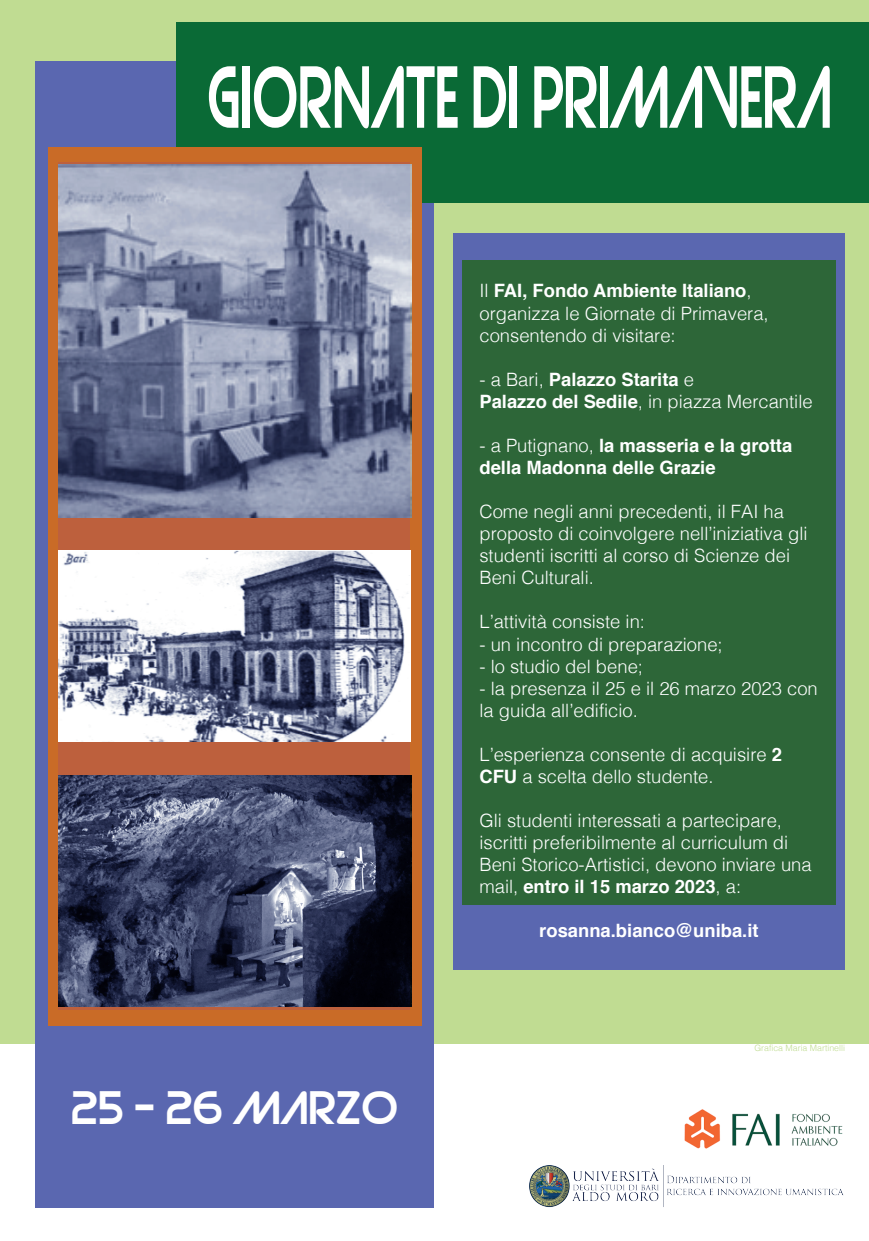
<style>
.page{position:relative;width:869px;height:1241px;background:#fff}
.page>*{position:absolute;margin:0;border:0;box-sizing:border-box;transform-origin:0 0}
.t1{font:78.75px "Strasua";color:#fff;scale:.67 1}
.t2{font:42px "Strasua";color:#fff}
.t3{font:300 18.38px/22.1px "Helvetica";color:#fff}
.t4{font:700 18.38px/22.1px "Helvetica";color:#fff}
.t5{font:300 8.75px "Helvetica";color:#c0dc92}
.s1{font-weight:700}
.s2{font-weight:300}
</style>
<div class="page">
<div style="left:0;top:0;width:868px;height:1043px;background:#c0dc92"></div>
<div style="left:35px;top:61px;width:398px;height:1145px;background:#5a67b0"></div>
<div style="left:176px;top:23px;width:692px;height:180px;background:#0a6a36"></div>
<div style="left:453px;top:233px;width:391px;height:736px;background:#5a67b0"></div>
<div style="left:462px;top:260px;width:373px;height:644px;background:#2d6638"></div>
<div style="left:48px;top:147px;width:373px;height:878px;background:#c96b27"></div>
<img style="left:529px;top:1165px;width:314px;height:41px">
<img style="left:684px;top:1109px;width:159px;height:40px">
<svg style="left:58px;top:162px;width:352px;height:847px;background:#79788c"></svg>
<h1 class="t1" style="left:207px;top:52px;width:933px">GIORNATE DI PRIMAVERA</h1>
<p class="t3" style="left:479px;top:278px;width:290px">Il <span class="s1">FAI, Fondo Ambiente Italiano</span>, organizza le Giornate di Primavera, consentendo di visitare:</p>
<p class="t4" style="left:479px;top:368px;width:334px"><span class="s2">- a Bari,</span> Palazzo Starita <span class="s2">e<br></span>Palazzo del Sedile<span class="s2">, in piazza Mercantile</span></p>
<p class="t4" style="left:479px;top:434px;width:314px"><span class="s2">- a Putignano,</span> la masseria e la grotta della Madonna delle Grazie</p>
<p class="t3" style="left:479px;top:499px;width:329px">Come negli anni precedenti, il FAI ha proposto di coinvolgere nell’iniziativa gli studenti iscritti al corso di Scienze dei Beni Culturali.</p>
<p class="t3" style="left:479px;top:609px;width:167px">L’attività consiste in:</p>
<p class="t3" style="left:479px;top:631px;width:245px">- un incontro di preparazione;</p>
<p class="t3" style="left:479px;top:653px;width:165px">- lo studio del bene;</p>
<p class="t3" style="left:479px;top:675px;width:340px">- la presenza il 25 e il 26 marzo 2023 con la guida all’edificio.</p>
<p class="t3" style="left:479px;top:741px;width:304px">L’esperienza consente di acquisire <span class="s1">2<br>CFU</span> a scelta dello studente.</p>
<p class="t3" style="left:479px;top:808px;width:333px">Gli studenti interessati a partecipare, iscritti preferibilmente al curriculum di Beni Storico-Artistici, devono inviare una mail, <span class="s1">entro il 15 marzo 2023</span>, a:</p>
<p class="t4" style="left:539px;top:919px;width:221px">rosanna.bianco@uniba.it</p>
<h2 class="t2" style="left:71px;top:1083px;width:329px">25 - 26 MARZO</h2>
<p class="t5" style="left:754px;top:1040px;width:92px">Grafica Maria Martinelli</p>
</div>
